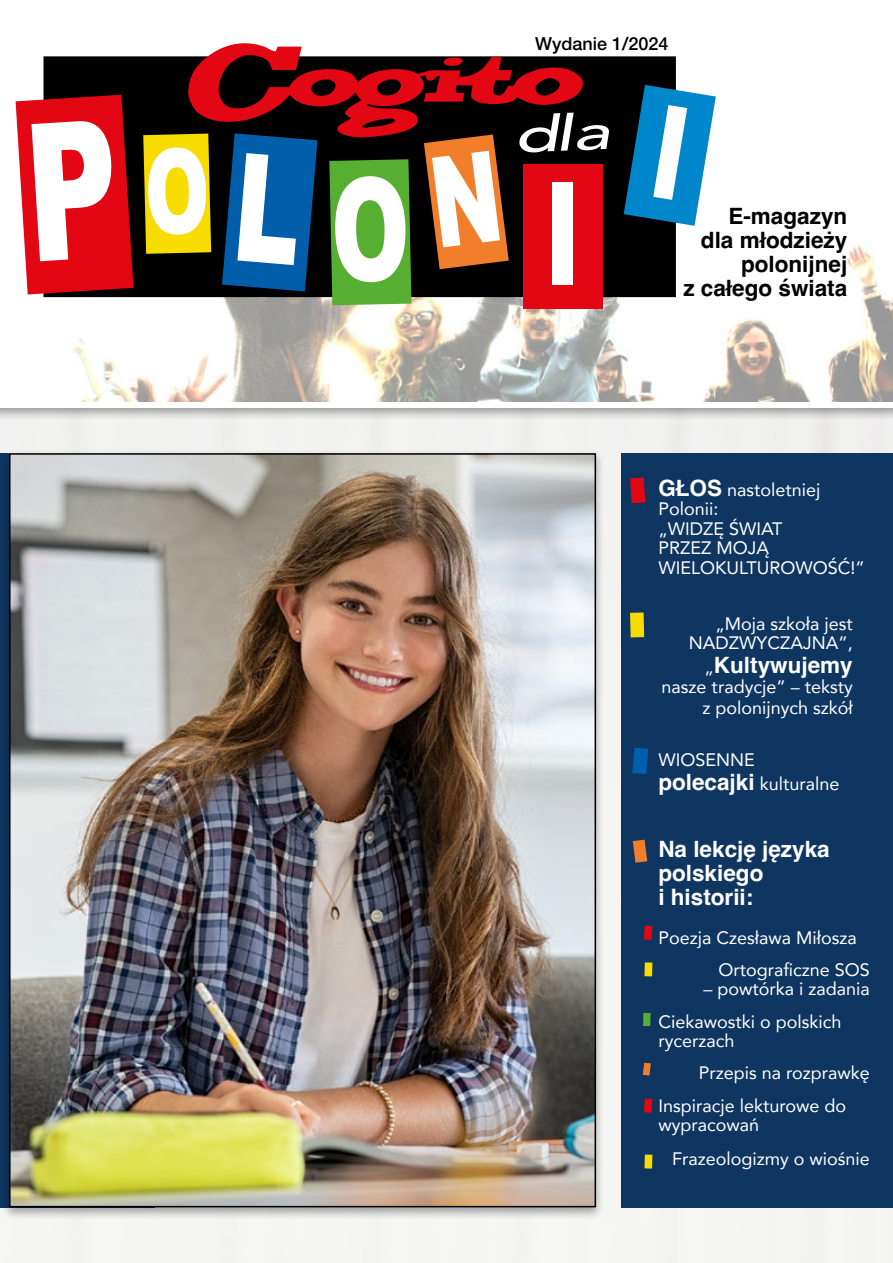
<style>
.page{position:relative;width:893px;height:1263px;background:#fff}
.page>*{position:absolute;margin:0;border:0;box-sizing:border-box;transform-origin:0 0}
.t1{font:700 22.5px/24px "Helvetica";color:#fff}
.t2{font:700 22.5px/24px "Helvetica";color:#000;text-align:right}
.t3{font:18px/19.5px "Avenir";color:#fff}
.t4{font:500 18px "Helvetica Neue LT Pro";color:#000}
.s1{font-family:"Helvetica";font-weight:700;font-size:22.5px}
.s2{font-family:"Avenir";font-weight:400;font-size:18px}
</style>
<div class="page">
<img style="left:0;top:56px;width:893px;height:1207px">
<div style="left:621px;top:453px;width:272px;height:754px;background:#0e3661"></div>
<div style="left:0;top:378px;width:893px;height:43px;background:#000;opacity:.35"></div>
<svg style="left:0;top:382px;width:893px;height:26px"></svg>
<div style="left:44px;top:56px;width:632px;height:241px;background:#000"></div>
<svg style="left:16px;top:95px;width:117px;height:199px"></svg>
<div style="left:523px;top:164px;width:79px;height:144px;background:#e30613"></div>
<svg style="left:624px;top:85px;width:92px;height:141px"></svg>
<div style="left:1px;top:449px;width:604px;height:770px;background:#000;opacity:.35"></div>
<img style="left:12px;top:456px;width:581px;height:748px">
<svg style="left:630px;top:477px;width:15px;height:26px"></svg>
<svg style="left:630px;top:612px;width:14px;height:25px"></svg>
<svg style="left:632px;top:747px;width:16px;height:27px"></svg>
<svg style="left:633px;top:840px;width:14px;height:23px"></svg>
<svg style="left:644px;top:925px;width:8px;height:15px"></svg>
<svg style="left:644px;top:1098px;width:8px;height:15px"></svg>
<div style="left:644px;top:962px;width:8px;height:14px;background:#f8dc00"></div>
<div style="left:644px;top:1154px;width:8px;height:14px;background:#f8dc00"></div>
<div style="left:643px;top:1013px;width:7px;height:13px;background:#56af31"></div>
<svg style="left:643px;top:1063px;width:8px;height:12px"></svg>
<svg style="left:143px;top:43px;width:467px;height:262px"></svg>
<p class="t4" style="left:535px;top:33px;width:135px">Wydanie 1/2024</p>
<p class="t2" style="left:683px;top:207px;width:165px">E-magazyn<br>dla młodzieży polonijnej<br>z całego świata</p>
<p class="t3" style="left:658px;top:479px;width:208px"><span class="s1">GŁOS</span> nastoletniej<br>Polonii:<br>„WIDZĘ ŚWIAT<br>PRZEZ MOJĄ<br>WIELOKULTUROWOŚĆ!”</p>
<p class="t3" style="left:689px;top:613px;width:165px;text-align:right">„Moja szkoła jest<br>NADZWYCZAJNA”,</p>
<p class="t1" style="left:705px;top:656px;width:150px"><span class="s2">„</span>Kultywujemy</p>
<p class="t3" style="left:662px;top:675px;width:193px;line-height:21.6px;text-align:right">nasze tradycje” – teksty z polonijnych szkół</p>
<p class="t3" style="left:658px;top:747px;width:183px;line-height:24px">WIOSENNE <span class="s1">polecajki</span> kulturalne</p>
<p class="t1" style="left:658px;top:839px;width:173px">Na lekcję języka polskiego<br>i historii:</p>
<p class="t3" style="left:718px;top:921px;width:153px;line-height:32.2px;text-indent:-60px">Poezja Czesława Miłosza<br>Ortograficzne SOS</p>
<p class="t3" style="left:658px;top:972px;width:213px;line-height:32.2px;text-indent:45px">– powtórka i zadania<br>Ciekawostki o polskich</p>
<p class="t3" style="left:658px;top:1030px;width:78px">rycerzach</p>
<p class="t3" style="left:699px;top:1063px;width:173px">Przepis na rozprawkę</p>
<p class="t3" style="left:658px;top:1095px;width:189px">Inspiracje lekturowe do</p>
<p class="t3" style="left:672px;top:1107px;width:199px;line-height:34.3px;text-indent:-14px">wypracowań<br>Frazeologizmy o wiośnie</p>
</div>
